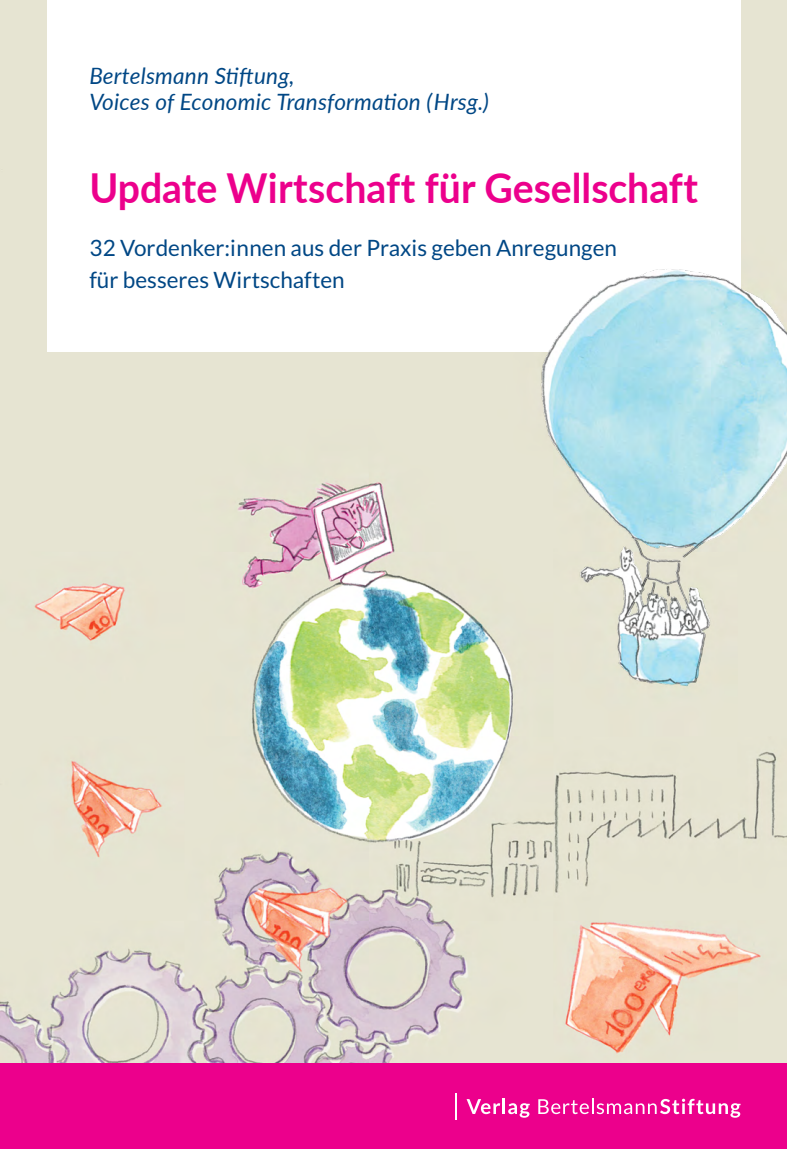
<style>
.page{position:relative;width:787px;height:1149px;background:#fff}
.page>*{position:absolute;margin:0;border:0;box-sizing:border-box;transform-origin:0 0}
.t1{font:700 41.25px "Lato";color:#ec008c;scale:.95 1}
.t2{font:22.5px/31.5px "Lato";color:#004785}
.t3{font:italic 22.5px/25.5px "Lato";letter-spacing:.01em;color:#004785}
</style>
<div class="page">
<img style="left:0;top:0;width:159px;height:1063px">
<div style="left:0;top:1063px;width:787px;height:85px;background:#ec008c"></div>
<div style="left:47px;top:0;width:693px;height:351px;background:#fff"></div>
<img style="left:159px;top:0;width:628px;height:1120px">
<p class="t3" style="left:89px;top:62px;width:401px">Bertelsmann Stiftung,<br>Voices of Economic Transformation (Hrsg.)</p>
<h1 class="t1" style="left:89px;top:158px;width:642px">Update Wirtschaft für Gesellschaft</h1>
<p class="t2" style="left:89px;top:232px;width:529px">32 Vordenker:innen aus der Praxis geben Anregungen für besseres Wirtschaften</p>
</div>
